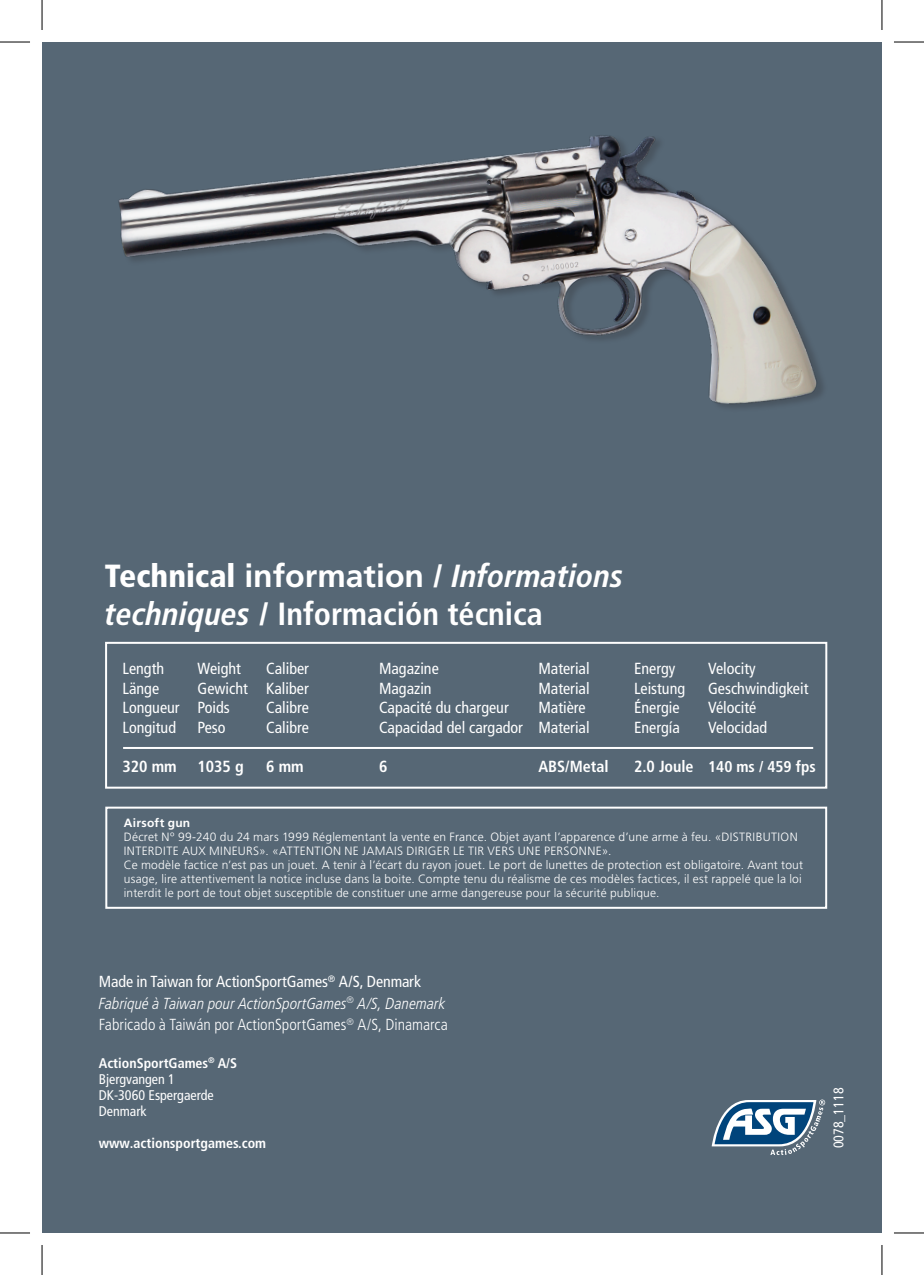
<style>
.page{position:relative;width:924px;height:1275px;background:#fff}
.page>*{position:absolute;margin:0;border:0;box-sizing:border-box;transform-origin:0 0}
.Mellemrubrik_dansk{font:italic 700 condensed 32px/38.4px "Frutiger LT Pro";color:#fff}
.Brød_lille_warning{font:condensed 16px "Frutiger LT Pro";color:#fff}
.Brød_lille_warning-2{font:300 condensed 16px "Frutiger LT Pro";color:#fff}
.brød_fransk{font:condensed 16px "Frutiger LT Pro";color:#fff}
.Brød_lille_warning-3{font:italic 300 condensed 16px "Frutiger LT Pro";color:#fff}
.t1{font:700 condensed 16px "Frutiger LT Pro";color:#fff}
.t2{font:700 condensed 15.6px "Frutiger LT Pro";color:#fff}
.adresse{font:condensed 14px "Frutiger LT Pro";color:#fff}
.adresse-2{font:700 condensed 14px "Frutiger LT Pro";color:#fff}
.Warning{font:300 12px/14px "Frutiger LT Pro";letter-spacing:.02em;color:#fff}
.Warning-2{font:700 12px "Frutiger LT Pro";letter-spacing:.02em;color:#fff}
.s1{font-weight:900;font-style:normal}
.s2{font-style:normal;font-stretch:normal}
.s3{font-style:normal}
.s4{font-size:16px}
</style>
<div class="page">
<div style="left:42px;top:42px;width:839px;height:1191px;background:#566775"></div>
<svg style="left:711px;top:1099px;width:113px;height:56px"></svg>
<div style="left:105px;top:642px;width:721px;height:146px;border:2px solid #fff"></div>
<hr style="left:123px;top:747px;width:689px;height:2px;background:#fff">
<img style="left:118px;top:135px;width:705px;height:273px">
<div style="left:105px;top:806px;width:721px;height:102px;border:2px solid #fff"></div>
<hr style="left:0;top:42px;width:30px;height:1px;background:#000">
<hr style="left:893px;top:42px;width:30px;height:1px;background:#000">
<hr style="left:0;top:1232px;width:30px;height:1px;background:#000">
<hr style="left:893px;top:1232px;width:30px;height:1px;background:#000">
<hr style="left:42px;top:0;width:1px;height:30px;background:#000">
<hr style="left:42px;top:1245px;width:1px;height:30px;background:#000">
<hr style="left:881px;top:0;width:1px;height:30px;background:#000">
<hr style="left:881px;top:1245px;width:1px;height:30px;background:#000">
<p class="Mellemrubrik_dansk" style="left:105px;top:557px;width:520px"><span class="s1">Technical</span> <span class="s2">information</span> <span class="s1">/</span> Informations techniques <span class="s1">/</span> <span class="s3">Información técnica</span></p>
<p class="brød_fransk" style="left:122px;top:659px;width:43px">Length</p>
<p class="brød_fransk" style="left:197px;top:659px;width:45px">Weight</p>
<p class="brød_fransk" style="left:266px;top:659px;width:44px">Caliber</p>
<p class="brød_fransk" style="left:379px;top:659px;width:61px">Magazine</p>
<p class="brød_fransk" style="left:538px;top:659px;width:53px">Material</p>
<p class="brød_fransk" style="left:633px;top:659px;width:43px">Energy</p>
<p class="brød_fransk" style="left:707px;top:659px;width:49px">Velocity</p>
<p class="Brød_lille_warning" style="left:122px;top:679px;width:38px">Länge</p>
<p class="Brød_lille_warning" style="left:197px;top:679px;width:113px">Gewicht Kaliber</p>
<p class="Brød_lille_warning" style="left:379px;top:679px;width:54px">Magazin</p>
<p class="Brød_lille_warning" style="left:538px;top:679px;width:53px">Material</p>
<p class="Brød_lille_warning" style="left:633px;top:679px;width:53px">Leistung</p>
<p class="Brød_lille_warning" style="left:707px;top:679px;width:102px">Geschwindigkeit</p>
<p class="Brød_lille_warning" style="left:122px;top:698px;width:109px">Longueur Poids</p>
<p class="Brød_lille_warning" style="left:266px;top:698px;width:44px">Calibre</p>
<p class="Brød_lille_warning" style="left:379px;top:698px;width:131px">Capacité du chargeur</p>
<p class="Brød_lille_warning" style="left:538px;top:698px;width:49px">Matière</p>
<p class="Brød_lille_warning" style="left:633px;top:698px;width:47px">Énergie</p>
<p class="Brød_lille_warning" style="left:707px;top:698px;width:50px">Vélocité</p>
<p class="Brød_lille_warning" style="left:122px;top:718px;width:55px">Longitud</p>
<p class="Brød_lille_warning" style="left:197px;top:718px;width:29px">Peso</p>
<p class="Brød_lille_warning" style="left:266px;top:718px;width:44px">Calibre</p>
<p class="Brød_lille_warning" style="left:379px;top:718px;width:212px">Capacidad del cargador Material</p>
<p class="Brød_lille_warning" style="left:633px;top:718px;width:47px">Energía</p>
<p class="Brød_lille_warning" style="left:707px;top:718px;width:61px">Velocidad</p>
<p class="t1" style="left:122px;top:756px;width:56px">320 mm</p>
<p class="t1" style="left:197px;top:756px;width:48px">1035 g</p>
<p class="t1" style="left:266px;top:756px;width:39px">6 mm</p>
<p class="t1" style="left:379px;top:756px;width:10px">6</p>
<p class="t1" style="left:538px;top:756px;width:72px">ABS/Metal</p>
<p class="t2" style="left:633px;top:757px;width:183px"><span class="s4">2.0 Joule</span> 140 ms / 459 fps</p>
<p class="Warning-2" style="left:124px;top:816px;width:68px">Airsoft gun</p>
<p class="Warning" style="left:124px;top:830px;width:675px">Décret Nº 99-240 du 24 mars 1999 Réglementant la vente en France. Objet ayant l’apparence d’une arme à feu. «DISTRIBUTION<br>INTERDITE AUX MINEURS». «ATTENTION NE JAMAIS DIRIGER LE TIR VERS UNE PERSONNE».</p>
<p class="Warning" style="left:124px;top:858px;width:680px;text-align:justify">Ce modèle factice n’est pas un jouet. A tenir à l’écart du rayon jouet. Le port de lunettes de protection est obligatoire. Avant tout usage, lire attentivement la notice incluse dans la boite. Compte tenu du réalisme de ces modèles factices, il est rappelé que la loi interdit le port de tout objet susceptible de constituer une arme dangereuse pour la sécurité publique.</p>
<p class="Brød_lille_warning" style="left:99px;top:972px;width:323px">Made in Taiwan for ActionSportGames<sup>®</sup> A/S, Denmark</p>
<p class="Brød_lille_warning-3" style="left:99px;top:994px;width:348px">Fabriqué à Taiwan pour ActionSportGames<sup>®</sup> A/S, Danemark</p>
<p class="Brød_lille_warning-2" style="left:99px;top:1015px;width:350px">Fabricado à Taiwán por ActionSportGames<sup>®</sup> A/S, Dinamarca</p>
<p class="adresse-2" style="left:99px;top:1054px;width:140px">ActionSportGames<sup>®</sup> A/S</p>
<p class="adresse" style="left:99px;top:1071px;width:78px">Bjergvangen 1</p>
<p class="adresse" style="left:99px;top:1087px;width:116px">DK-3060 Espergaerde</p>
<p class="adresse" style="left:99px;top:1103px;width:49px">Denmark</p>
<p class="adresse-2" style="left:99px;top:1134px;width:169px">www.actionsportgames.com</p>
<p class="adresse" style="left:830px;top:1148px;width:62px;rotate:-90deg">0078_1118</p>
</div>
